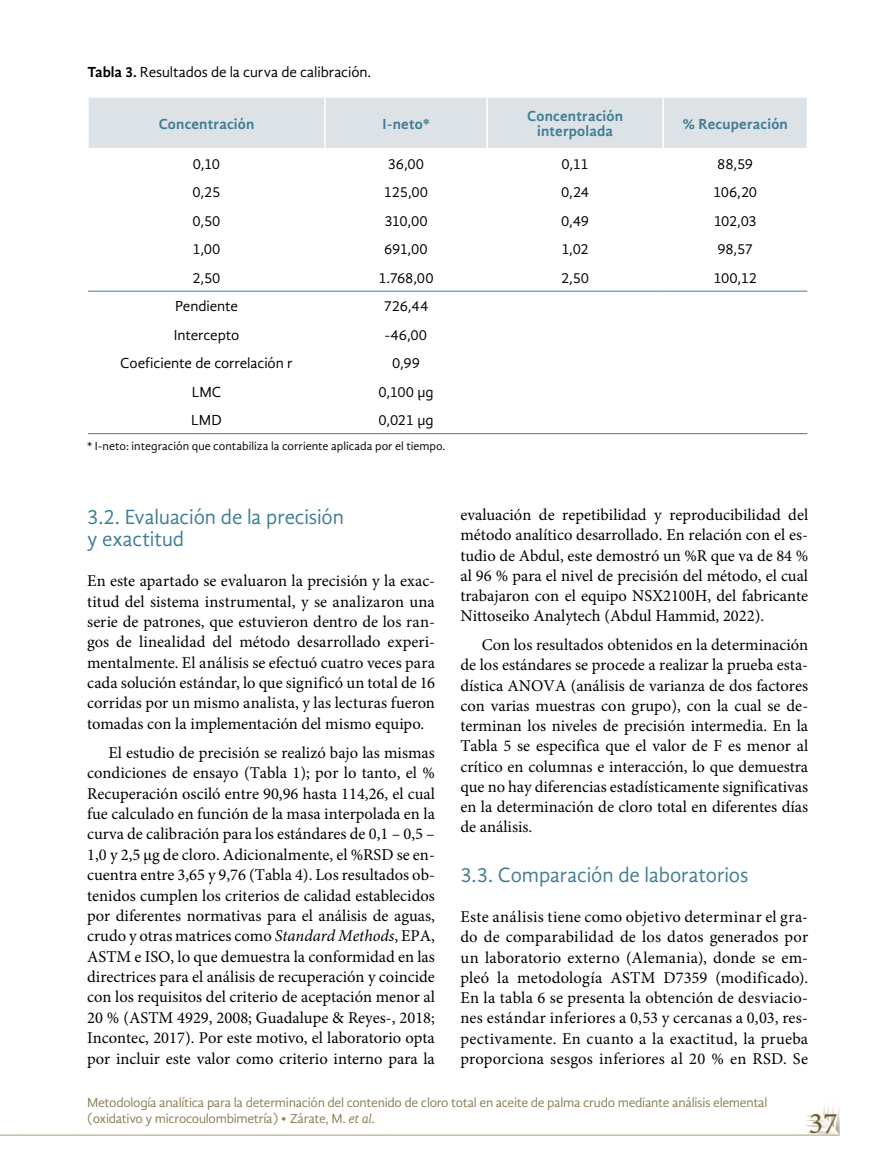
<style>
.page{position:relative;width:872px;height:1170px;background:#fff}
.page>*{position:absolute;margin:0;border:0;box-sizing:border-box;transform-origin:0 0}
.t1{font:30px "Minion Pro";color:#685c27}
.t2{font:21.3px/21.9px "Gandhi Sans";letter-spacing:-.005em;color:#3f7e94}
.t3{font:16.5px/20.4px "Minion Pro";color:#000;text-align:justify}
.t4{font:15px "Gandhi Sans";letter-spacing:-.01em;color:#000}
.t5{font:700 15px/15px "Gandhi Sans";letter-spacing:.01em;color:#3f7e94;text-align:center}
.t6{font:13.5px/16.2px "Gandhi Sans";letter-spacing:-.02em;color:#8b7f55}
.t7{font:12px "Gandhi Sans";color:#000}
.s1{font-weight:700}
.s2{font-style:italic}
</style>
<div class="page">
<svg style="left:805px;top:1104px;width:34px;height:30px"></svg>
<hr style="left:0;top:1134px;width:839px;height:1px;background:#a69b79">
<div style="left:89px;top:98px;width:717px;height:50px;background:#dde2e7"></div>
<hr style="left:324px;top:98px;width:2px;height:50px;background:#fff">
<hr style="left:486px;top:98px;width:2px;height:50px;background:#fff">
<hr style="left:662px;top:98px;width:2px;height:50px;background:#fff">
<hr style="left:88px;top:291px;width:237px;height:1px;background:#3f7e94">
<hr style="left:325px;top:291px;width:162px;height:1px;background:#3f7e94">
<hr style="left:487px;top:291px;width:176px;height:1px;background:#3f7e94">
<hr style="left:663px;top:291px;width:144px;height:1px;background:#3f7e94">
<hr style="left:88px;top:433px;width:237px;height:1px;background:#3f7e94">
<hr style="left:325px;top:433px;width:162px;height:1px;background:#3f7e94">
<hr style="left:487px;top:433px;width:176px;height:1px;background:#3f7e94">
<hr style="left:663px;top:433px;width:144px;height:1px;background:#3f7e94">
<p class="t4" style="left:87px;top:64px;width:286px"><span class="s1">Tabla 3.</span> Resultados de la curva de calibración.</p>
<p class="t5" style="left:159px;top:116px;width:97px">Concentración</p>
<p class="t5" style="left:382px;top:116px;width:48px">I-neto*</p>
<p class="t5" style="left:527px;top:108px;width:97px">Concentración interpolada</p>
<p class="t5" style="left:682px;top:116px;width:107px">% Recuperación</p>
<p class="t4" style="left:193px;top:155px;width:29px">0,10</p>
<p class="t4" style="left:388px;top:155px;width:38px">36,00</p>
<p class="t4" style="left:561px;top:155px;width:29px">0,11</p>
<p class="t4" style="left:717px;top:155px;width:37px">88,59</p>
<p class="t4" style="left:192px;top:183px;width:30px">0,25</p>
<p class="t4" style="left:384px;top:183px;width:46px">125,00</p>
<p class="t4" style="left:561px;top:183px;width:29px">0,24</p>
<p class="t4" style="left:713px;top:183px;width:45px">106,20</p>
<p class="t4" style="left:192px;top:212px;width:30px">0,50</p>
<p class="t4" style="left:384px;top:212px;width:45px">310,00</p>
<p class="t4" style="left:561px;top:212px;width:29px">0,49</p>
<p class="t4" style="left:713px;top:212px;width:45px">102,03</p>
<p class="t4" style="left:192px;top:240px;width:30px">1,00</p>
<p class="t4" style="left:384px;top:240px;width:45px">691,00</p>
<p class="t4" style="left:561px;top:240px;width:29px">1,02</p>
<p class="t4" style="left:717px;top:240px;width:37px">98,57</p>
<p class="t4" style="left:192px;top:269px;width:30px">2,50</p>
<p class="t4" style="left:378px;top:269px;width:57px">1.768,00</p>
<p class="t4" style="left:561px;top:269px;width:30px">2,50</p>
<p class="t4" style="left:713px;top:269px;width:45px">100,12</p>
<p class="t4" style="left:175px;top:297px;width:64px">Pendiente</p>
<p class="t4" style="left:384px;top:297px;width:46px">726,44</p>
<p class="t4" style="left:174px;top:326px;width:67px">Intercepto</p>
<p class="t4" style="left:385px;top:326px;width:44px">-46,00</p>
<p class="t4" style="left:120px;top:354px;width:174px">Coeficiente de correlación r</p>
<p class="t4" style="left:392px;top:354px;width:29px">0,99</p>
<p class="t4" style="left:192px;top:383px;width:31px">LMC</p>
<p class="t4" style="left:378px;top:383px;width:57px">0,100 µg</p>
<p class="t4" style="left:191px;top:411px;width:32px">LMD</p>
<p class="t4" style="left:378px;top:411px;width:57px">0,021 µg</p>
<p class="t7" style="left:87px;top:439px;width:360px">* I-neto: integración que contabiliza la corriente aplicada por el tiempo.</p>
<p class="t2" style="left:87px;top:506px;width:258px">3.2. Evaluación de la precisión y exactitud</p>
<p class="t3" style="left:87px;top:570px;width:349px">En este apartado se evaluaron la precisión y la exac&shy;titud del sistema instrumental, y se analizaron una serie de patrones, que estuvieron dentro de los ran&shy;gos de linealidad del método desarrollado experi&shy;mentalmente. El análisis se efectuó cuatro veces para cada solución estándar, lo que significó un total de 16 corridas por un mismo analista, y las lecturas fueron tomadas con la implementación del mismo equipo.</p>
<p class="t3" style="left:87px;top:742px;width:349px;text-indent:21px">El estudio de precisión se realizó bajo las mismas condiciones de ensayo (Tabla 1); por lo tanto, el % Recuperación osciló entre 90,96 hasta 114,26, el cual fue calculado en función de la masa interpolada en la curva de calibración para los estándares de 0,1 – 0,5 – 1,0 y 2,5 µg de cloro. Adicionalmente, el %RSD se en&shy;cuentra entre 3,65 y 9,76 (Tabla 4). Los resultados ob&shy;tenidos cumplen los criterios de calidad establecidos por diferentes normativas para el análisis de aguas, crudo y otras matrices como <span class="s2">Standard Methods</span>, EPA, ASTM e ISO, lo que demuestra la conformidad en las directrices para el análisis de recuperación y coincide con los requisitos del criterio de aceptación menor al 20 % (ASTM 4929, 2008; Guadalupe &amp; Reyes-, 2018; Incontec, 2017). Por este motivo, el laboratorio opta por incluir este valor como criterio interno para la</p>
<p class="t3" style="left:460px;top:504px;width:349px">evaluación de repetibilidad y reproducibilidad del método analítico desarrollado. En relación con el es&shy;tudio de Abdul, este demostró un %R que va de 84 % al 96 % para el nivel de precisión del método, el cual trabajaron con el equipo NSX2100H, del fabricante Nittoseiko Analytech (Abdul Hammid, 2022).</p>
<p class="t3" style="left:460px;top:634px;width:349px;text-indent:21px">Con los resultados obtenidos en la determinación de los estándares se procede a realizar la prueba esta&shy;dística ANOVA (análisis de varianza de dos factores con varias muestras con grupo), con la cual se de&shy;terminan los niveles de precisión intermedia. En la Tabla 5 se especifica que el valor de F es menor al crítico en columnas e interacción, lo que demuestra que no hay diferencias estadísticamente significativas en la determinación de cloro total en diferentes días de análisis.</p>
<p class="t2" style="left:460px;top:864px;width:289px">3.3. Comparación de laboratorios</p>
<p class="t3" style="left:460px;top:906px;width:349px">Este análisis tiene como objetivo determinar el gra&shy;do de comparabilidad de los datos generados por un laboratorio externo (Alemania), donde se em&shy;pleó la metodología ASTM D7359 (modificado).<br>En la tabla 6 se presenta la obtención de desviacio&shy;nes estándar inferiores a 0,53 y cercanas a 0,03, res&shy;pectivamente. En cuanto a la exactitud, la prueba proporciona sesgos inferiores al 20 % en RSD. Se</p>
<p class="t6" style="left:87px;top:1094px;width:681px">Metodología analítica para la determinación del contenido de cloro total en aceite de palma crudo mediante análisis elemental (oxidativo y microcoulombimetría) • Zárate, M. <span class="s2">et al</span>.</p>
<h1 class="t1" style="left:808px;top:1102px;width:30px">37</h1>
</div>
